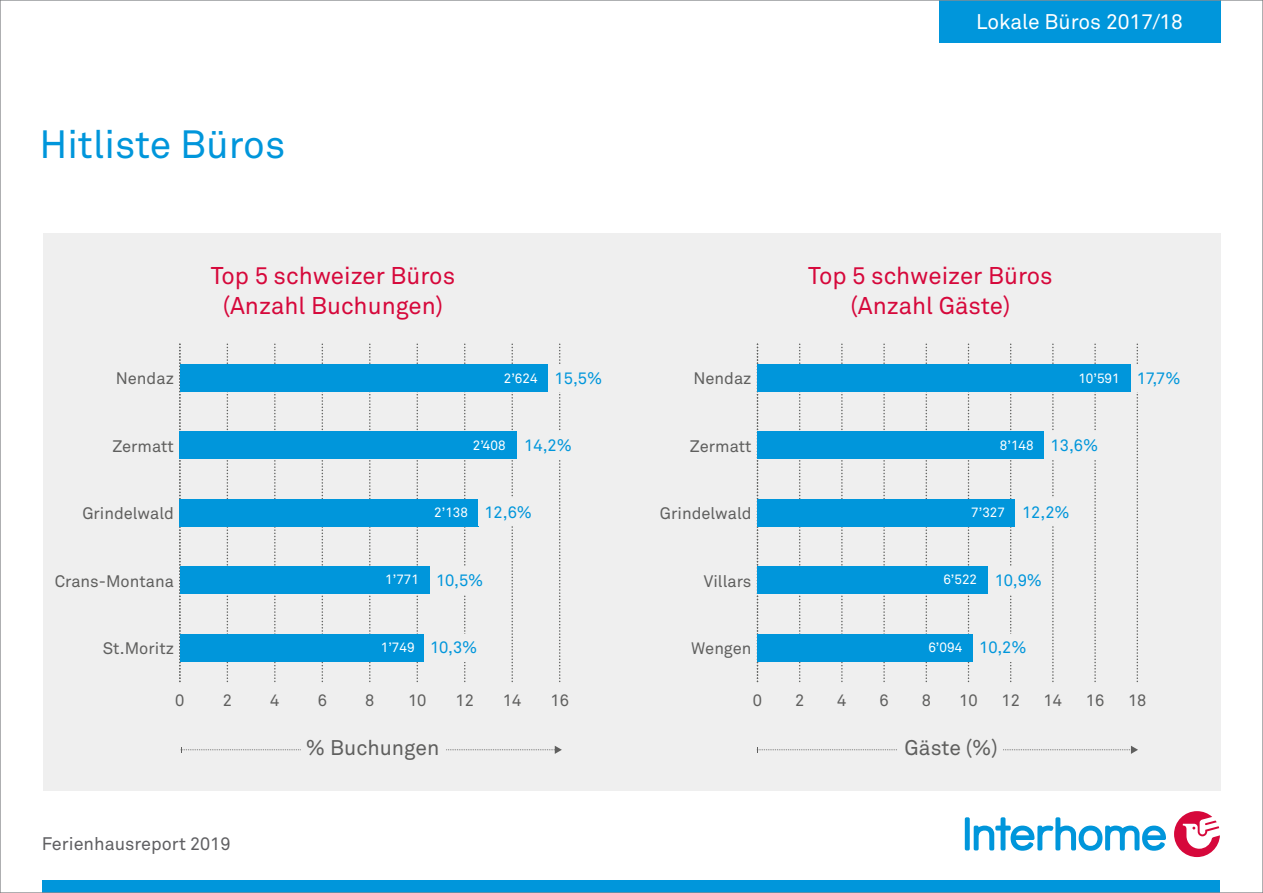
<style>
.page{position:relative;width:1263px;height:893px;background:#fff}
.page>*{position:absolute;margin:0;border:0;box-sizing:border-box;transform-origin:0 0}
.t1{font:39px "Akkurat Pro";color:#0096db}
.t2{font:24px/30px "Akkurat Pro";color:#d6083b;text-align:center}
.t3{font:21px "Akkurat Pro";color:#fff}
.t4{font:21px "Akkurat Pro";color:#5f5f5e}
.t5{font:18px "Akkurat Pro";color:#5f5f62}
.t6{font:16.5px "Akkurat Pro";color:#5f5f5e}
.t7{font:16.5px "Akkurat Pro";color:#0096db}
.t8{font:13.5px "Akkurat Pro";color:#fff}
</style>
<div class="page">
<div style="left:43px;top:880px;width:1177px;height:13px;background:#0096db"></div>
<div style="left:965px;top:817px;width:5px;height:33px;background:#0096db;border-radius:2px"></div>
<svg style="left:974px;top:817px;width:192px;height:34px"></svg>
<svg style="left:1174px;top:811px;width:46px;height:46px"></svg>
<div style="left:939px;top:0;width:281px;height:43px;background:#0096db"></div>
<div style="left:43px;top:234px;width:1177px;height:557px;background:#efefef"></div>
<svg style="left:799px;top:344px;width:1px;height:337px"></svg>
<svg style="left:841px;top:344px;width:2px;height:337px"></svg>
<svg style="left:883px;top:344px;width:2px;height:337px"></svg>
<svg style="left:925px;top:344px;width:2px;height:337px"></svg>
<svg style="left:968px;top:344px;width:1px;height:337px"></svg>
<svg style="left:1010px;top:344px;width:1px;height:337px"></svg>
<svg style="left:1052px;top:344px;width:2px;height:337px"></svg>
<svg style="left:1094px;top:344px;width:2px;height:337px"></svg>
<svg style="left:1136px;top:344px;width:2px;height:337px"></svg>
<svg style="left:757px;top:344px;width:10px;height:337px"></svg>
<div style="left:757px;top:364px;width:374px;height:27px;background:#0096db"></div>
<div style="left:757px;top:432px;width:287px;height:27px;background:#0096db"></div>
<div style="left:757px;top:499px;width:258px;height:27px;background:#0096db"></div>
<div style="left:757px;top:567px;width:230px;height:27px;background:#0096db"></div>
<div style="left:757px;top:634px;width:216px;height:27px;background:#0096db"></div>
<svg style="left:447px;top:746px;width:115px;height:8px"></svg>
<svg style="left:181px;top:747px;width:120px;height:5px"></svg>
<svg style="left:227px;top:344px;width:1px;height:337px"></svg>
<svg style="left:274px;top:344px;width:2px;height:337px"></svg>
<svg style="left:322px;top:344px;width:1px;height:337px"></svg>
<svg style="left:369px;top:344px;width:2px;height:337px"></svg>
<svg style="left:416px;top:344px;width:2px;height:337px"></svg>
<svg style="left:464px;top:344px;width:1px;height:337px"></svg>
<svg style="left:511px;top:344px;width:2px;height:337px"></svg>
<svg style="left:559px;top:344px;width:1px;height:337px"></svg>
<svg style="left:179px;top:344px;width:10px;height:337px"></svg>
<div style="left:180px;top:364px;width:368px;height:27px;background:#0096db"></div>
<div style="left:180px;top:432px;width:337px;height:27px;background:#0096db"></div>
<div style="left:180px;top:499px;width:299px;height:27px;background:#0096db"></div>
<div style="left:180px;top:567px;width:249px;height:27px;background:#0096db"></div>
<div style="left:180px;top:634px;width:244px;height:27px;background:#0096db"></div>
<svg style="left:1003px;top:746px;width:135px;height:8px"></svg>
<svg style="left:757px;top:747px;width:140px;height:5px"></svg>
<div style="left:548px;top:364px;width:61px;height:27px;background:#efefef"></div>
<div style="left:518px;top:432px;width:61px;height:27px;background:#efefef"></div>
<div style="left:478px;top:499px;width:61px;height:27px;background:#efefef"></div>
<div style="left:430px;top:567px;width:61px;height:27px;background:#efefef"></div>
<div style="left:424px;top:634px;width:61px;height:27px;background:#efefef"></div>
<div style="left:1130px;top:364px;width:61px;height:27px;background:#efefef"></div>
<div style="left:1044px;top:432px;width:61px;height:27px;background:#efefef"></div>
<div style="left:1016px;top:499px;width:61px;height:27px;background:#efefef"></div>
<div style="left:988px;top:567px;width:61px;height:27px;background:#efefef"></div>
<div style="left:973px;top:634px;width:61px;height:27px;background:#efefef"></div>
<p class="t3" style="left:976px;top:10px;width:208px">Lokale Büros 2017/18</p>
<h1 class="t1" style="left:39px;top:122px;width:247px">Hitliste Büros</h1>
<h2 class="t2" style="left:211px;top:261px;width:246px">Top 5 schweizer Büros (Anzahl Buchungen)</h2>
<h2 class="t2" style="left:808px;top:261px;width:246px">Top 5 schweizer Büros (Anzahl Gäste)</h2>
<p class="t6" style="left:116px;top:369px;width:60px">Nendaz</p>
<p class="t8" style="left:504px;top:370px;width:35px">2’624</p>
<p class="t7" style="left:555px;top:368px;width:49px">15,5%</p>
<p class="t6" style="left:693px;top:369px;width:60px">Nendaz</p>
<p class="t8" style="left:1078px;top:370px;width:43px">10’591</p>
<p class="t7" style="left:1137px;top:368px;width:45px">17,7%</p>
<p class="t6" style="left:112px;top:436px;width:63px">Zermatt</p>
<p class="t8" style="left:473px;top:437px;width:34px">2’408</p>
<p class="t7" style="left:524px;top:436px;width:49px">14,2%</p>
<p class="t6" style="left:690px;top:436px;width:63px">Zermatt</p>
<p class="t8" style="left:1000px;top:437px;width:35px">8’148</p>
<p class="t7" style="left:1051px;top:436px;width:49px">13,6%</p>
<p class="t6" style="left:82px;top:504px;width:93px">Grindelwald</p>
<p class="t8" style="left:434px;top:504px;width:35px">2’138</p>
<p class="t7" style="left:484px;top:503px;width:49px">12,6%</p>
<p class="t6" style="left:660px;top:504px;width:93px">Grindelwald</p>
<p class="t8" style="left:971px;top:504px;width:35px">7’327</p>
<p class="t7" style="left:1022px;top:502px;width:49px">12,2%</p>
<p class="t6" style="left:55px;top:571px;width:121px">Crans-Montana</p>
<p class="t8" style="left:385px;top:572px;width:35px">1’771</p>
<p class="t7" style="left:436px;top:570px;width:49px">10,5%</p>
<p class="t6" style="left:704px;top:571px;width:49px">Villars</p>
<p class="t8" style="left:943px;top:572px;width:35px">6’522</p>
<p class="t7" style="left:995px;top:570px;width:49px">10,9%</p>
<p class="t6" style="left:103px;top:639px;width:73px">St.Moritz</p>
<p class="t8" style="left:381px;top:640px;width:35px">1’749</p>
<p class="t7" style="left:430px;top:638px;width:49px">10,3%</p>
<p class="t6" style="left:691px;top:639px;width:62px">Wengen</p>
<p class="t8" style="left:928px;top:640px;width:35px">6’094</p>
<p class="t7" style="left:979px;top:638px;width:49px">10,2%</p>
<p class="t6" style="left:175px;top:691px;width:11px">0</p>
<p class="t6" style="left:223px;top:691px;width:11px">2</p>
<p class="t6" style="left:270px;top:691px;width:11px">4</p>
<p class="t6" style="left:318px;top:691px;width:11px">6</p>
<p class="t6" style="left:365px;top:691px;width:11px">8</p>
<p class="t6" style="left:408px;top:691px;width:20px">10</p>
<p class="t6" style="left:455px;top:691px;width:20px">12</p>
<p class="t6" style="left:503px;top:691px;width:20px">14</p>
<p class="t6" style="left:550px;top:691px;width:20px">16</p>
<p class="t6" style="left:753px;top:691px;width:11px">0</p>
<p class="t6" style="left:795px;top:691px;width:11px">2</p>
<p class="t6" style="left:837px;top:691px;width:11px">4</p>
<p class="t6" style="left:879px;top:691px;width:11px">6</p>
<p class="t6" style="left:922px;top:691px;width:11px">8</p>
<p class="t6" style="left:959px;top:691px;width:20px">10</p>
<p class="t6" style="left:1001px;top:691px;width:20px">12</p>
<p class="t6" style="left:1044px;top:691px;width:20px">14</p>
<p class="t6" style="left:1086px;top:691px;width:20px">16</p>
<p class="t6" style="left:1128px;top:691px;width:20px">18</p>
<p class="t4" style="left:306px;top:736px;width:135px">% Buchungen</p>
<p class="t4" style="left:905px;top:736px;width:95px">Gäste (%)</p>
<p class="t5" style="left:42px;top:834px;width:190px">Ferienhausreport 2019</p>
</div>
